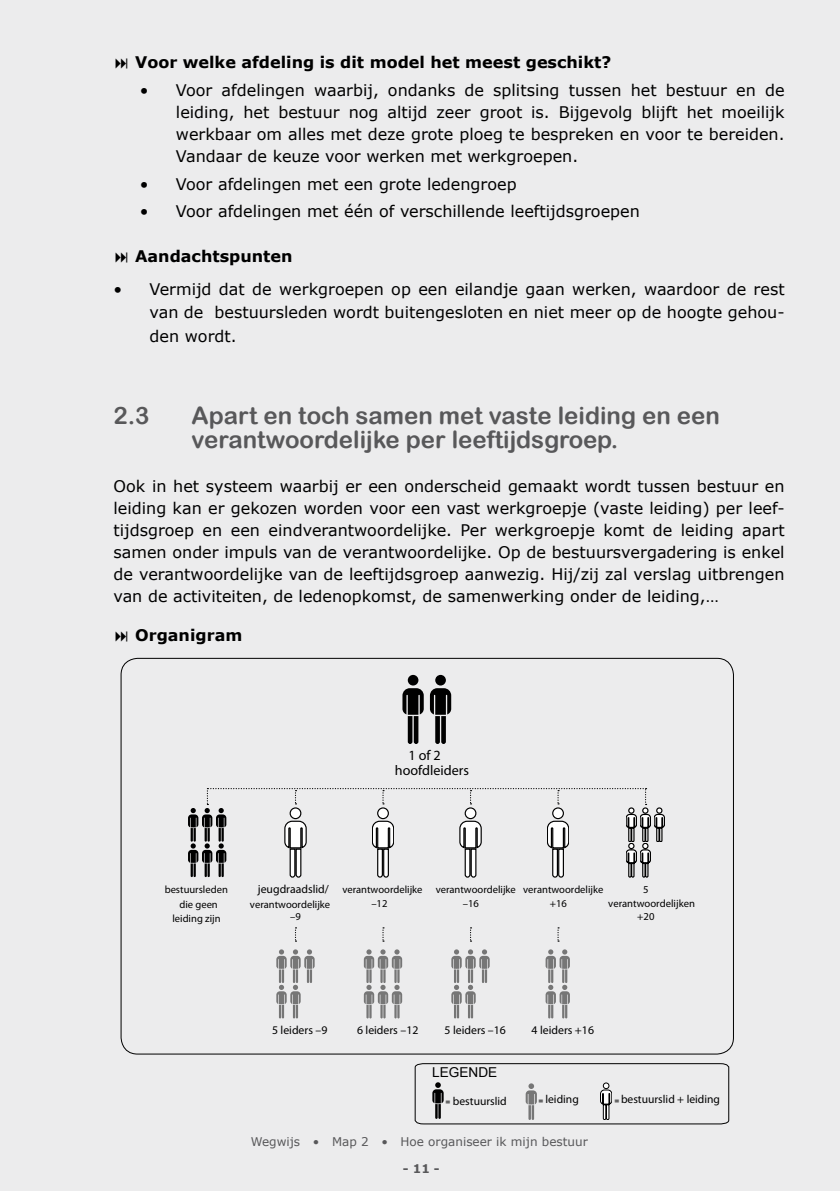
<style>
.page{position:relative;width:840px;height:1191px;background:#fff}
.page>*{position:absolute;margin:0;border:0;box-sizing:border-box;transform-origin:0 0}
.t1{font:24px/24px "Arial Rounded MT Bold";color:#58585a}
.t2{font:16px/22px "Verdana";color:#000}
.t3{font:700 16px "Verdana";color:#000}
.t4{font:condensed 14px/14.8px "Helvetica Neue LT Std";color:#000}
.t5{font:13.6px "Arial";color:#000}
.t6{font:12px "Verdana";color:#58585a}
.t7{font:700 12px "Verdana";color:#58585a}
.t8{font:condensed 11.8px "Helvetica Neue LT Std";color:#000}
.t9{font:condensed 11.6px "Helvetica Neue LT Std";color:#000}
.t10{font:condensed 10.6px/13.8px "Helvetica Neue LT Std";color:#000}
.t11{font:8.4px "Arial";color:#000}
</style>
<div class="page">
<div style="left:0;top:0;width:839px;height:1191px;background:#ececed"></div>
<svg style="left:402px;top:675px;width:21px;height:69px"></svg>
<svg style="left:429px;top:675px;width:22px;height:69px"></svg>
<svg style="left:276px;top:949px;width:38px;height:69px"></svg>
<svg style="left:451px;top:949px;width:38px;height:69px"></svg>
<svg style="left:545px;top:949px;width:24px;height:69px"></svg>
<svg style="left:363px;top:949px;width:39px;height:69px"></svg>
<svg style="left:295px;top:927px;width:1px;height:14px"></svg>
<svg style="left:382px;top:927px;width:2px;height:14px"></svg>
<svg style="left:470px;top:927px;width:1px;height:14px"></svg>
<svg style="left:557px;top:927px;width:1px;height:14px"></svg>
<svg style="left:188px;top:788px;width:476px;height:89px"></svg>
<svg style="left:414px;top:1063px;width:314px;height:61px"></svg>
<p class="t2" style="left:113px;top:278px;width:10px">•</p>
<p class="t3" style="left:135px;top:52px;width:477px">Voor welke afdeling is dit model het meest geschikt?</p>
<p class="t2" style="left:176px;top:79px;width:610px;text-align:justify">Voor afdelingen waarbij, ondanks de splitsing tussen het bestuur en de leiding, het bestuur nog altijd zeer groot is. Bijgevolg blijft het moeilijk werkbaar om alles met deze grote ploeg te bespreken en voor te bereiden.<br>Vandaar de keuze voor werken met werkgroepen.</p>
<p class="t2" style="left:176px;top:170px;width:465px;line-height:27.6px">Voor afdelingen met een grote ledengroep<br>Voor afdelingen met één of verschillende leeftijdsgroepen</p>
<p class="t3" style="left:135px;top:246px;width:159px">Aandachtspunten</p>
<p class="t2" style="left:149px;top:278px;width:636px">Vermijd dat de werkgroepen op een eilandje gaan werken, waardoor de rest van de bestuursleden wordt buitengesloten en niet meer op de hoogte gehou-</p>
<p class="t2" style="left:149px;top:324px;width:88px">den wordt.</p>
<p class="t2" style="left:140px;top:79px;width:10px">•</p>
<p class="t2" style="left:140px;top:170px;width:10px;line-height:27.6px">• •</p>
<h1 class="t1" style="left:113px;top:403px;width:38px">2.3</h1>
<h1 class="t1" style="left:191px;top:403px;width:529px">Apart en toch samen met vaste leiding en een verantwoordelijke per leeftijdsgroep.</h1>
<p class="t2" style="left:113px;top:475px;width:672px;text-align:justify">Ook in het systeem waarbij er een onderscheid gemaakt wordt tussen bestuur en leiding kan er gekozen worden voor een vast werkgroepje (vaste leiding) per leef&shy;tijdsgroep en een eindverantwoordelijke. Per werkgroepje komt de leiding apart samen onder impuls van de verantwoordelijke. Op de bestuursvergadering is enkel de verantwoordelijke van de leeftijdsgroep aanwezig. Hij/zij zal verslag uitbrengen van de activiteiten, de ledenopkomst, de samenwerking onder de leiding,…</p>
<p class="t3" style="left:135px;top:625px;width:109px">Organigram</p>
<p class="t4" style="left:394px;top:747px;width:76px;text-indent:14px">1 of 2 hoofdleiders</p>
<p class="t10" style="left:164px;top:881px;width:65px;line-height:14.8px;text-align:center">bestuursleden die geen leiding zijn</p>
<p class="t8" style="left:258px;top:881px;width:72px">jeugdraadslid/</p>
<p class="t10" style="left:290px;top:897px;width:41px;line-height:12.8px;text-indent:-40px">verantwoordelijke –9</p>
<p class="t10" style="left:342px;top:882px;width:82px;text-align:center">verantwoordelijke –12</p>
<p class="t10" style="left:462px;top:882px;width:55px;text-indent:-27px">verantwoordelijke –16</p>
<p class="t10" style="left:549px;top:882px;width:55px;text-indent:-27px">verantwoordelijke +16</p>
<p class="t10" style="left:642px;top:882px;width:7px">5</p>
<p class="t10" style="left:608px;top:896px;width:88px">verantwoordelijken</p>
<p class="t10" style="left:637px;top:910px;width:19px">+20</p>
<p class="t8" style="left:272px;top:1023px;width:57px">5 leiders –9</p>
<p class="t8" style="left:357px;top:1023px;width:63px">6 leiders –12</p>
<p class="t8" style="left:444px;top:1023px;width:63px">5 leiders –16</p>
<p class="t8" style="left:531px;top:1023px;width:64px">4 leiders +16</p>
<p class="t5" style="left:432px;top:1063px;width:66px">LEGENDE</p>
<p class="t11" style="left:445px;top:1097px;width:6px">=</p>
<p class="t9" style="left:452px;top:1093px;width:55px">bestuurslid</p>
<p class="t9" style="left:545px;top:1092px;width:35px">leiding</p>
<p class="t9" style="left:620px;top:1091px;width:100px">bestuurslid + leiding</p>
<p class="t11" style="left:538px;top:1095px;width:6px">=</p>
<p class="t11" style="left:614px;top:1095px;width:6px">=</p>
<p class="t6" style="left:251px;top:1133px;width:338px">Wegwijs • Map 2 • Hoe organiseer ik mijn bestuur</p>
<p class="t7" style="left:402px;top:1161px;width:38px">- 11 -</p>
</div>
